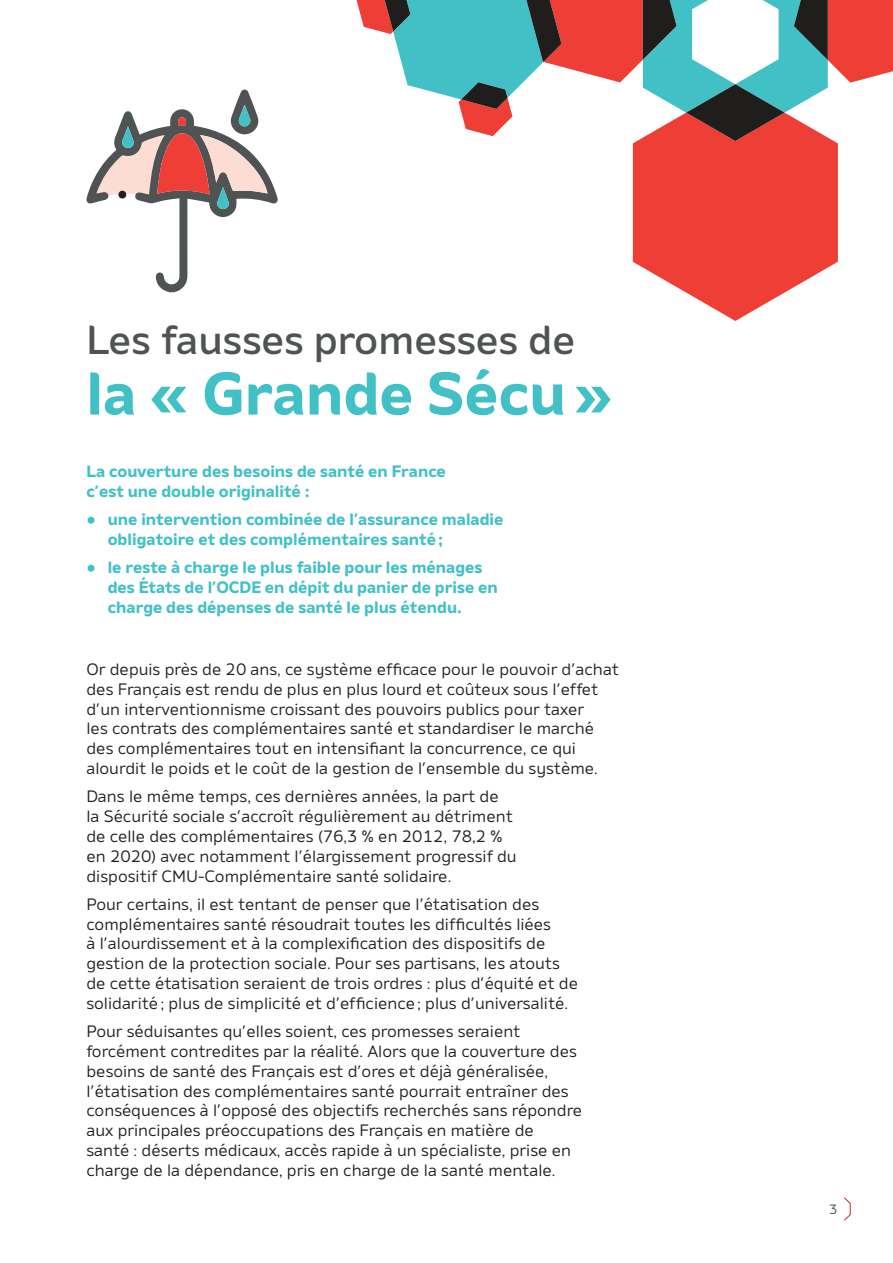
<style>
.page{position:relative;width:893px;height:1263px;background:#fff}
.page>*{position:absolute;margin:0;border:0;box-sizing:border-box;transform-origin:0 0}
.t1{font:700 60px "Amino";color:#41c1c6}
.t2{font:500 40.5px "Amino";color:#505353}
.t3{font:16.5px/19.8px "Amino";color:#231f20}
.t4{font:700 16.5px/19.8px "Amino";color:#41c1c6}
.t5{font:13.5px "Amino";color:#505353}
</style>
<div class="page">
<svg style="left:357px;top:0;width:536px;height:321px"></svg>
<svg style="left:86px;top:90px;width:192px;height:202px"></svg>
<svg style="left:844px;top:1197px;width:7px;height:24px"></svg>
<h2 class="t2" style="left:86px;top:315px;width:490px">Les fausses promesses de</h2>
<h1 class="t1" style="left:86px;top:356px;width:527px">la « Grande Sécu»</h1>
<p class="t4" style="left:86px;top:461px;width:361px">La couverture des besoins de santé en France c’est une double originalité :</p>
<p class="t4" style="left:108px;top:509px;width:397px">une intervention combinée de l’assurance maladie obligatoire et des complémentaires santé;</p>
<p class="t4" style="left:108px;top:557px;width:392px">le reste à charge le plus faible pour les ménages des États de l’OCDE en dépit du panier de prise en charge des dépenses de santé le plus étendu.</p>
<p class="t3" style="left:86px;top:659px;width:534px">Or depuis près de 20 ans, ce système efficace pour le pouvoir d’achat des Français est rendu de plus en plus lourd et coûteux sous l’effet d’un interventionnisme croissant des pouvoirs publics pour taxer<br>les contrats des complémentaires santé et standardiser le marché des complémentaires tout en intensifiant la concurrence, ce qui alourdit le poids et le coût de la gestion de l’ensemble du système.</p>
<p class="t3" style="left:86px;top:786px;width:432px">Dans le même temps, ces dernières années, la part de<br>la Sécurité sociale s’accroît régulièrement au détriment de celle des complémentaires (76,3 % en 2012, 78,2 % en 2020) avec notamment l’élargissement progressif du dispositif CMU-Complémentaire santé solidaire.</p>
<p class="t3" style="left:86px;top:894px;width:493px">Pour certains, il est tentant de penser que l’étatisation des complémentaires santé résoudrait toutes les difficultés liées<br>à l’alourdissement et à la complexification des dispositifs de gestion de la protection sociale. Pour ses partisans, les atouts de cette étatisation seraient de trois ordres : plus d’équité et de solidarité; plus de simplicité et d’efficience; plus d’universalité.</p>
<p class="t3" style="left:86px;top:1021px;width:497px">Pour séduisantes qu’elles soient, ces promesses seraient forcément contredites par la réalité. Alors que la couverture des besoins de santé des Français est d’ores et déjà généralisée, l’étatisation des complémentaires santé pourrait entraîner des conséquences à l’opposé des objectifs recherchés sans répondre aux principales préoccupations des Français en matière de<br>santé : déserts médicaux, accès rapide à un spécialiste, prise en charge de la dépendance, pris en charge de la santé mentale.</p>
<p class="t5" style="left:829px;top:1201px;width:10px">3</p>
</div>
